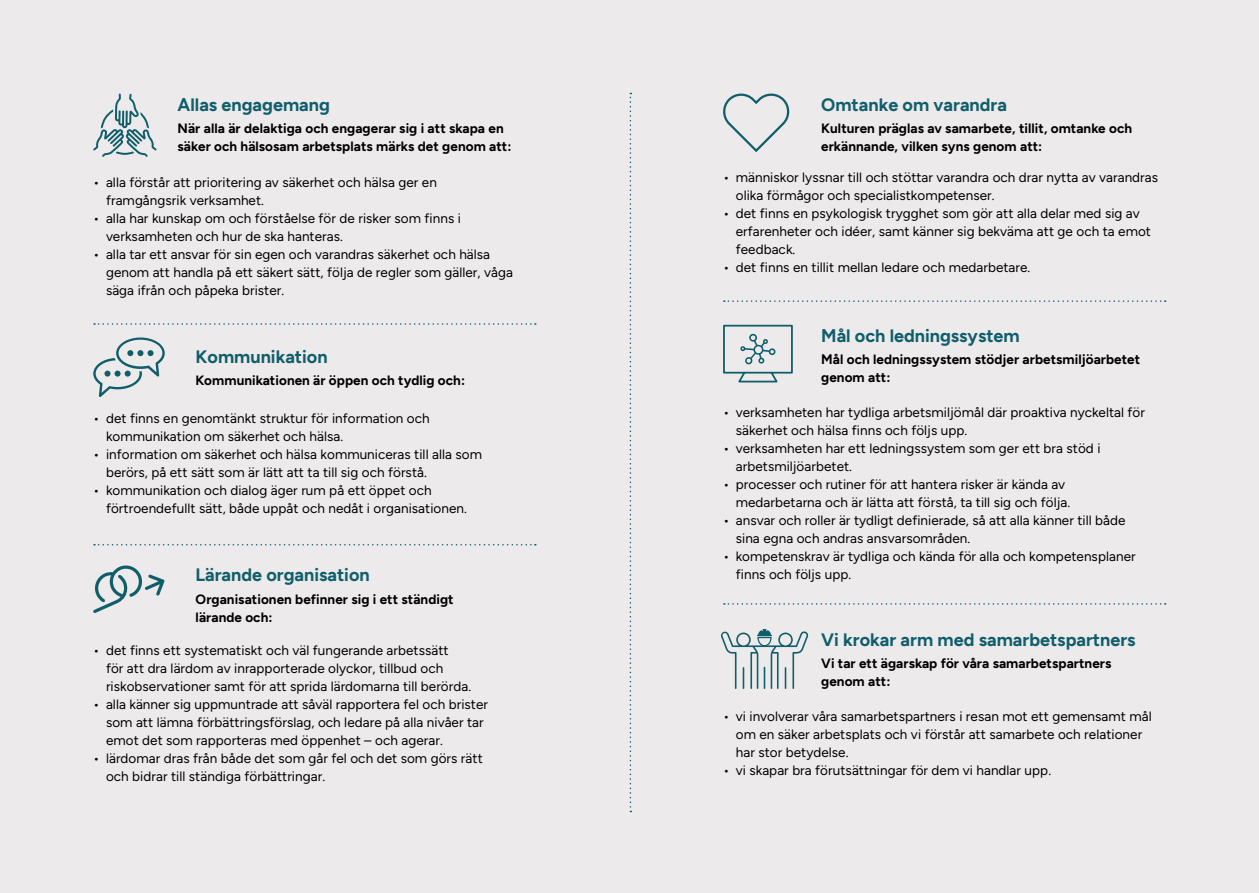
<style>
.page{position:relative;width:1259px;height:893px;background:#eceaeb}
.page>*{position:absolute;margin:0;border:0;box-sizing:border-box;transform-origin:0 0}
.t1{font:700 18px "Figtree";color:#115e6b}
.t2{font:13.5px/18px "Figtree";letter-spacing:.005em;color:#000}
.underrubrik{font:700 13.5px/18px "Figtree";letter-spacing:.005em;color:#000}
</style>
<div class="page">
<svg style="left:94px;top:323px;width:442px;height:2px"></svg>
<svg style="left:629px;top:93px;width:2px;height:719px"></svg>
<svg style="left:94px;top:544px;width:442px;height:1px"></svg>
<svg style="left:724px;top:300px;width:441px;height:2px"></svg>
<svg style="left:724px;top:603px;width:441px;height:2px"></svg>
<svg style="left:723px;top:93px;width:67px;height:60px"></svg>
<svg style="left:93px;top:94px;width:64px;height:63px"></svg>
<svg style="left:93px;top:337px;width:72px;height:60px"></svg>
<svg style="left:721px;top:629px;width:87px;height:60px"></svg>
<svg style="left:93px;top:565px;width:71px;height:48px"></svg>
<svg style="left:723px;top:324px;width:70px;height:59px"></svg>
<h3 class="t1" style="left:178px;top:94px;width:154px">Allas engagemang</h3>
<p class="underrubrik" style="left:178px;top:119px;width:335px">När alla är delaktiga och engagerar sig i att skapa en säker och hälsosam arbetsplats märks det genom att:</p>
<p class="t2" style="left:106px;top:173px;width:332px;text-indent:-13px">• alla förstår att prioritering av säkerhet och hälsa ger en framgångsrik verksamhet.</p>
<p class="t2" style="left:106px;top:209px;width:356px;text-indent:-13px">• alla har kunskap om och förståelse för de risker som finns i verksamheten och hur de ska hanteras.</p>
<p class="t2" style="left:106px;top:245px;width:408px;text-indent:-13px">• alla tar ett ansvar för sin egen och varandras säkerhet och hälsa genom att handla på ett säkert sätt, följa de regler som gäller, våga säga ifrån och påpeka brister.</p>
<h3 class="t1" style="left:196px;top:346px;width:133px">Kommunikation</h3>
<p class="underrubrik" style="left:196px;top:371px;width:271px">Kommunikationen är öppen och tydlig och:</p>
<p class="t2" style="left:106px;top:409px;width:325px;text-indent:-13px">• det finns en genomtänkt struktur för information och kommunikation om säkerhet och hälsa.</p>
<p class="t2" style="left:106px;top:445px;width:377px;text-indent:-13px">• information om säkerhet och hälsa kommuniceras till alla som berörs, på ett sätt som är lätt att ta till sig och förstå.</p>
<p class="t2" style="left:106px;top:481px;width:362px;text-indent:-13px">• kommunikation och dialog äger rum på ett öppet och förtroendefullt sätt, både uppåt och nedåt i organisationen.</p>
<h3 class="t1" style="left:196px;top:564px;width:176px">Lärande organisation</h3>
<p class="underrubrik" style="left:196px;top:590px;width:259px">Organisationen befinner sig i ett ständigt lärande och:</p>
<p class="t2" style="left:106px;top:641px;width:367px;text-indent:-13px">• det finns ett systematiskt och väl fungerande arbetssätt<br>för att dra lärdom av inrapporterade olyckor, tillbud och riskobservationer samt för att sprida lärdomarna till berörda.</p>
<p class="t2" style="left:106px;top:695px;width:383px;text-indent:-13px">• alla känner sig uppmuntrade att såväl rapportera fel och brister som att lämna förbättringsförslag, och ledare på alla nivåer tar emot det som rapporteras med öppenhet – och agerar.</p>
<p class="t2" style="left:106px;top:749px;width:378px;text-indent:-13px">• lärdomar dras från både det som går fel och det som görs rätt och bidrar till ständiga förbättringar.</p>
<h3 class="t1" style="left:821px;top:94px;width:187px">Omtanke om varandra</h3>
<p class="underrubrik" style="left:821px;top:119px;width:312px">Kulturen präglas av samarbete, tillit, omtanke och erkännande, vilken syns genom att:</p>
<p class="t2" style="left:736px;top:168px;width:424px;text-indent:-13px">• människor lyssnar till och stöttar varandra och drar nytta av varandras olika förmågor och specialistkompetenser.</p>
<p class="t2" style="left:736px;top:204px;width:417px;text-indent:-13px">• det finns en psykologisk trygghet som gör att alla delar med sig av erfarenheter och idéer, samt känner sig bekväma att ge och ta emot feedback.</p>
<p class="t2" style="left:723px;top:258px;width:309px">• det finns en tillit mellan ledare och medarbetare.</p>
<h3 class="t1" style="left:821px;top:325px;width:200px">Mål och ledningssystem</h3>
<p class="underrubrik" style="left:821px;top:350px;width:320px">Mål och ledningssystem stödjer arbetsmiljöarbetet genom att:</p>
<p class="t2" style="left:736px;top:404px;width:411px;text-indent:-13px">• verksamheten har tydliga arbetsmiljömål där proaktiva nyckeltal för säkerhet och hälsa finns och följs upp.</p>
<p class="t2" style="left:736px;top:440px;width:366px;text-indent:-13px">• verksamheten har ett ledningssystem som ger ett bra stöd i arbetsmiljöarbetet.</p>
<p class="t2" style="left:736px;top:476px;width:336px;text-indent:-13px">• processer och rutiner för att hantera risker är kända av medarbetarna och är lätta att förstå, ta till sig och följa.</p>
<p class="t2" style="left:736px;top:512px;width:391px;text-indent:-13px">• ansvar och roller är tydligt definierade, så att alla känner till både sina egna och andras ansvarsområden.</p>
<p class="t2" style="left:736px;top:548px;width:401px;text-indent:-13px">• kompetenskrav är tydliga och kända för alla och kompetensplaner finns och följs upp.</p>
<h3 class="t1" style="left:821px;top:629px;width:316px">Vi krokar arm med samarbetspartners</h3>
<p class="underrubrik" style="left:821px;top:654px;width:292px">Vi tar ett ägarskap för våra samarbetspartners genom att:</p>
<p class="t2" style="left:736px;top:708px;width:417px;text-indent:-13px">• vi involverar våra samarbetspartners i resan mot ett gemensamt mål om en säker arbetsplats och vi förstår att samarbete och relationer har stor betydelse.</p>
<p class="t2" style="left:723px;top:762px;width:329px">• vi skapar bra förutsättningar för dem vi handlar upp.</p>
</div>
